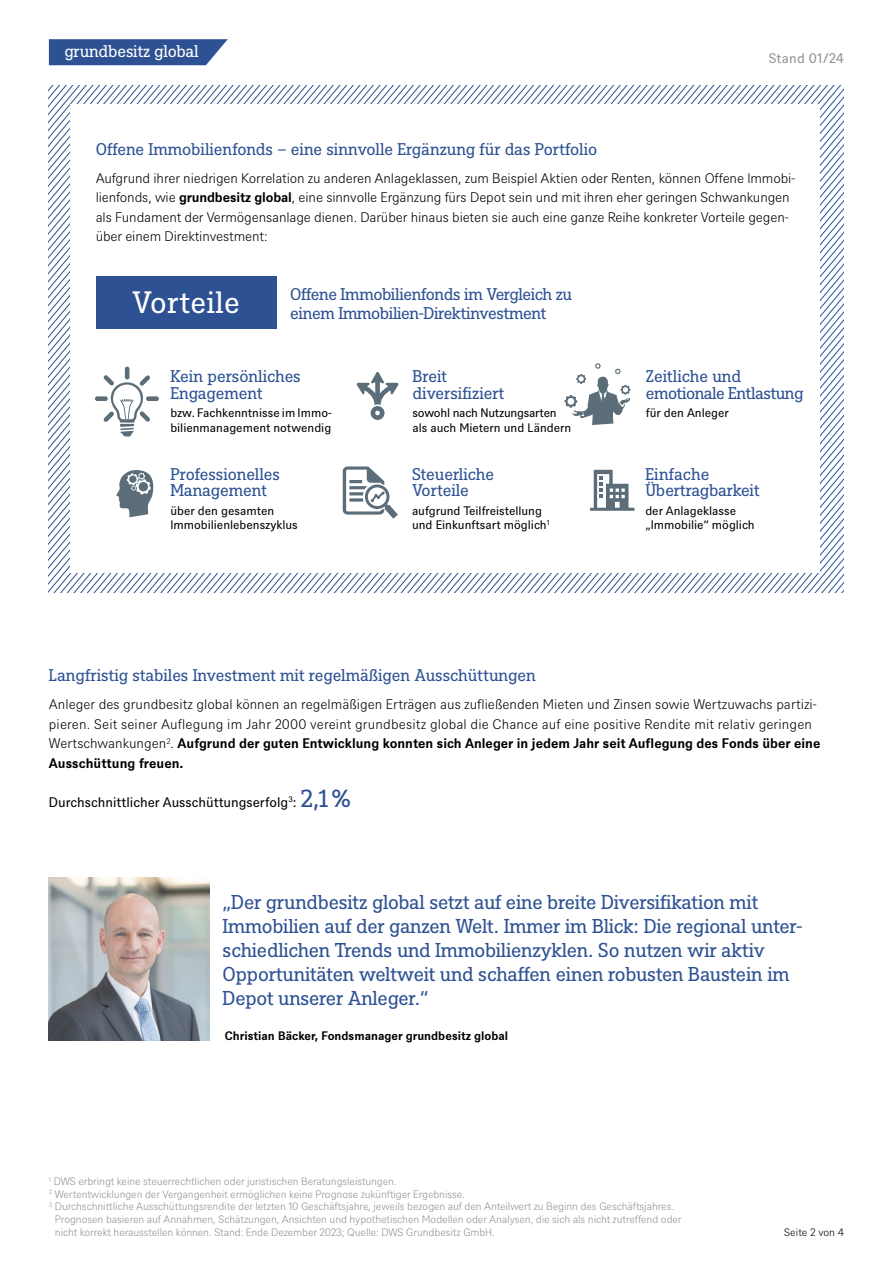
<style>
.page{position:relative;width:893px;height:1263px;background:#fff}
.page>*{position:absolute;margin:0;border:0;box-sizing:border-box;transform-origin:0 0}
.t1{font:30px "DWS Slab";letter-spacing:.02em;color:#fff}
.t2{font:19.5px/24px "DWS Slab";letter-spacing:-.01em;color:#2d5193}
.t3{font:16.5px/16.5px "DWS Slab";letter-spacing:-.01em;color:#2d5193}
.t4{font:16.5px "DWS Slab";letter-spacing:-.03em;color:#2d5193}
.t5{font:16.5px "DWS Slab";letter-spacing:-.01em;color:#fff}
.t6{font:300 13.5px/19.5px "DWS Sans";letter-spacing:-.01em;color:#000}
.t7{font:13.5px "DWS Sans";color:#000}
.t8{font:13.5px "DWS Sans";letter-spacing:.015em;color:#919393}
.t9{font:12px/14.4px "DWS Sans";color:#000}
.t10{font:700 12px "DWS Sans";color:#000}
.t11{font:300 10.5px "DWS Sans";letter-spacing:-.01em;color:#919393}
.t12{font:300 10.5px "DWS Sans";color:#000}
.s1{font-weight:700}
.s2{font-family:"DWS Slab";font-size:24px;color:#2d5193}
</style>
<div class="page">
<svg style="left:49px;top:85px;width:794px;height:507px"></svg>
<div style="left:70px;top:105px;width:750px;height:468px;background:#fff"></div>
<svg style="left:48px;top:39px;width:180px;height:26px;background:#3c5d9a"></svg>
<svg style="left:116px;top:470px;width:37px;height:47px"></svg>
<svg style="left:590px;top:470px;width:45px;height:41px"></svg>
<svg style="left:343px;top:466px;width:55px;height:53px"></svg>
<div style="left:96px;top:277px;width:180px;height:52px;background:#2d5193"></div>
<svg style="left:356px;top:372px;width:43px;height:48px"></svg>
<svg style="left:564px;top:363px;width:66px;height:62px"></svg>
<hr style="left:125px;top:367px;width:4px;height:12px;background:#5b6d78;border-radius:2px">
<div style="left:146px;top:396px;width:13px;height:5px;background:#5b6d78;border-radius:2px"></div>
<div style="left:95px;top:396px;width:13px;height:5px;background:#5b6d78;border-radius:2px"></div>
<svg style="left:103px;top:375px;width:47px;height:61px"></svg>
<img style="left:49px;top:877px;width:160px;height:164px">
<p class="t5" style="left:64px;top:40px;width:136px">grundbesitz global</p>
<p class="t8" style="left:769px;top:49px;width:77px">Stand 01/24</p>
<p class="t3" style="left:96px;top:140px;width:503px">Offene Immobilienfonds – eine sinnvolle Ergänzung für das Portfolio</p>
<p class="t6" style="left:96px;top:167px;width:701px">Aufgrund ihrer niedrigen Korrelation zu anderen Anlageklassen, zum Beispiel Aktien oder Renten, können Offene Immobi&shy;lienfonds, wie <span class="s1">grundbesitz global</span>, eine sinnvolle Ergänzung fürs Depot sein und mit ihren eher geringen Schwankungen als Fundament der Vermögensanlage dienen. Darüber hinaus bieten sie auch eine ganze Reihe konkreter Vorteile gegen&shy;über einem Direktinvestment:</p>
<h1 class="t1" style="left:132px;top:282px;width:109px">Vorteile</h1>
<p class="t4" style="left:290px;top:282px;width:283px">Offene Immobilienfonds im Vergleich zu</p>
<p class="t3" style="left:290px;top:304px;width:257px">einem Immobilien-Direktinvestment</p>
<p class="t3" style="left:170px;top:367px;width:132px">Kein persönliches<br>Engagement</p>
<p class="t9" style="left:170px;top:405px;width:163px">bzw. Fachkenntnisse im Immo&shy;bilienmanagement notwendig</p>
<p class="t3" style="left:170px;top:465px;width:111px">Professionelles<br>Management</p>
<p class="t9" style="left:170px;top:503px;width:129px">über den gesamten<br>Immobilienlebenszyklus</p>
<p class="t3" style="left:412px;top:367px;width:93px">Breit diversifiziert</p>
<p class="t9" style="left:412px;top:405px;width:160px">sowohl nach Nutzungsarten als auch Mietern und Ländern</p>
<p class="t3" style="left:412px;top:465px;width:84px">Steuerliche<br>Vorteile</p>
<p class="t9" style="left:412px;top:503px;width:139px">aufgrund Teilfreistellung und Einkunftsart möglich<sup>1</sup></p>
<p class="t3" style="left:49px;top:666px;width:488px">Langfristig stabiles Investment mit regelmäßigen Ausschüttungen</p>
<p class="t3" style="left:646px;top:367px;width:159px">Zeitliche und emotionale Entlastung</p>
<p class="t9" style="left:646px;top:405px;width:84px">für den Anleger</p>
<p class="t3" style="left:645px;top:465px;width:116px">Einfache<br>Übertragbarkeit</p>
<p class="t9" style="left:645px;top:503px;width:111px">der Anlageklasse „Immobilie“ möglich</p>
<p class="t6" style="left:49px;top:694px;width:773px">Anleger des grundbesitz global können an regelmäßigen Erträgen aus zufließenden Mieten und Zinsen sowie Wertzuwachs partizi&shy;pieren. Seit seiner Auflegung im Jahr 2000 vereint grundbesitz global die Chance auf eine positive Rendite mit relativ geringen Wertschwankungen<sup>2</sup>. <span class="s1">Aufgrund der guten Entwicklung konnten sich Anleger in jedem Jahr seit Auflegung des Fonds über eine Ausschüttung freuen.</span></p>
<p class="t7" style="left:49px;top:793px;width:304px">Durchschnittlicher Ausschüttungserfolg<sup>3</sup>: <span class="s2">2,1 %</span></p>
<p class="t2" style="left:223px;top:889px;width:581px">„Der grundbesitz global setzt auf eine breite Diversifikation mit Immobilien auf der ganzen Welt. Immer im Blick: Die regional unter&shy;schiedlichen Trends und Immobilienzyklen. So nutzen wir aktiv Opportunitäten weltweit und schaffen einen robusten Baustein im Depot unserer Anleger.“</p>
<p class="t10" style="left:225px;top:1027px;width:285px">Christian Bäcker, Fondsmanager grundbesitz global</p>
<p class="t11" style="left:49px;top:1174px;width:349px"><sup>1</sup> DWS erbringt keine steuerrechtlichen oder juristischen Beratungsleistungen.</p>
<p class="t11" style="left:49px;top:1187px;width:417px"><sup>2</sup> Wertentwicklungen der Vergangenheit ermöglichen keine Prognose zukünftiger Ergebnisse.</p>
<p class="t11" style="left:49px;top:1200px;width:627px"><sup>3</sup> Durchschnittliche Ausschüttungsrendite der letzten 10 Geschäftsjahre, jeweils bezogen auf den Anteilwert zu Beginn des Geschäftsjahres.</p>
<p class="t11" style="left:55px;top:1212px;width:628px">Prognosen basieren auf Annahmen, Schätzungen, Ansichten und hypothetischen Modellen oder Analysen, die sich als nicht zutreffend oder</p>
<p class="t11" style="left:55px;top:1225px;width:442px">nicht korrekt herausstellen können. Stand: Ende Dezember 2023; Quelle: DWS Grundbesitz GmbH.</p>
<p class="t12" style="left:784px;top:1225px;width:61px">Seite 2 von 4</p>
</div>
